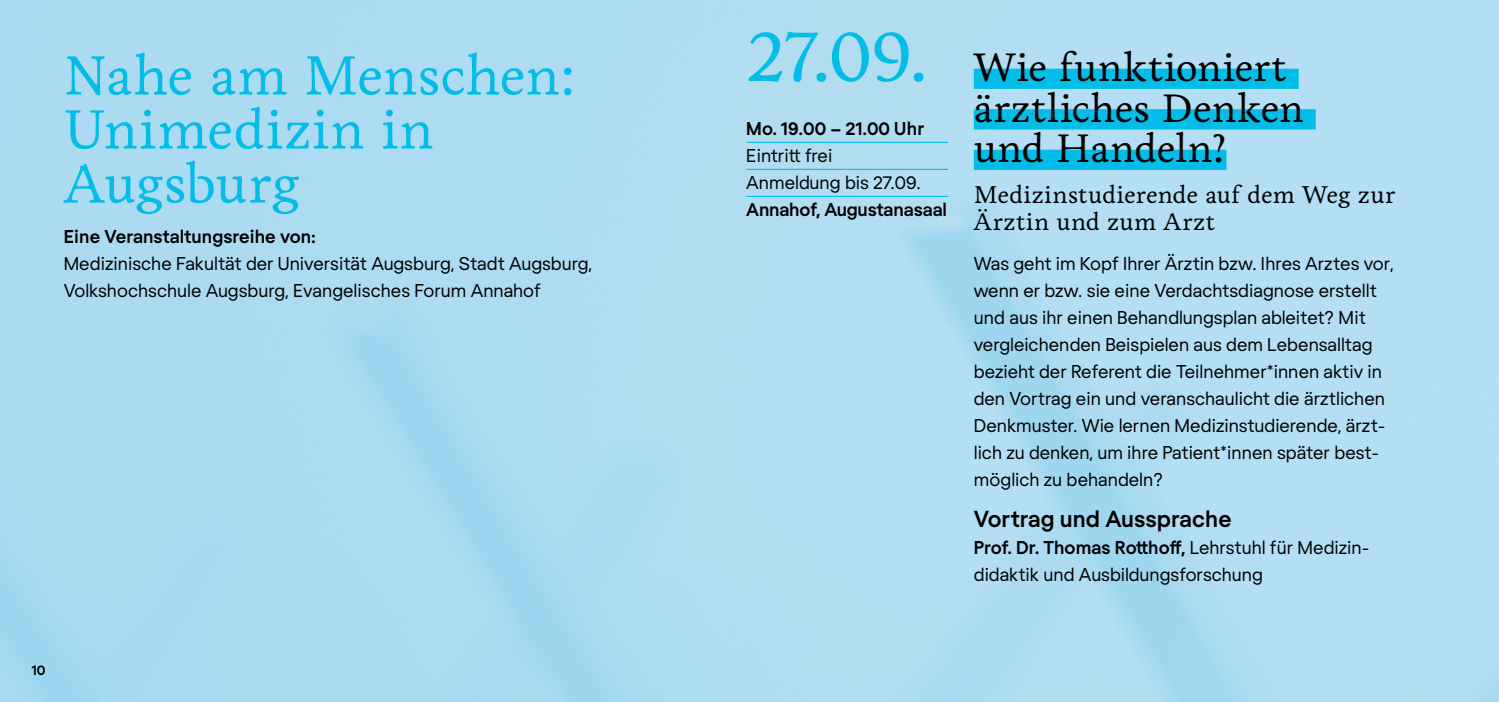
<style>
.page{position:relative;width:1499px;height:702px;background:#afdcf2}
.page>*{position:absolute;margin:0;border:0;box-sizing:border-box;transform-origin:0 0}
.t1{font:73.12px "Livory";color:#03bde8}
.t2{font:56.25px/54px "Livory";letter-spacing:-.005em;color:#03bde8}
.t3{font:40.5px/40.5px "Livory";color:#000}
.t4{font:24.75px/27px "Livory";letter-spacing:.015em;color:#000}
.t5{font:700 22.5px "Regola Pro";color:#000}
.t6{font:18px/27px "Regola Pro";color:#000}
.t7{font:700 18px "Regola Pro";color:#000}
.t8{font:700 13.5px "Regola Pro";color:#000}
.s1{font-weight:700}
</style>
<div class="page">
<div style="left:974px;top:69px;width:325px;height:20px;background:#03bde8"></div>
<div style="left:974px;top:109px;width:342px;height:20px;background:#03bde8"></div>
<div style="left:974px;top:150px;width:252px;height:20px;background:#03bde8"></div>
<hr style="left:746px;top:142px;width:202px;height:1px;background:#03bde8">
<hr style="left:746px;top:169px;width:202px;height:1px;background:#03bde8">
<hr style="left:746px;top:196px;width:202px;height:1px;background:#03bde8">
<h2 class="t2" style="left:64px;top:49px;width:514px">Nahe am Menschen:<br>Unimedizin in<br>Augsburg</h2>
<p class="t7" style="left:64px;top:224px;width:254px">Eine Veranstaltungsreihe von:</p>
<p class="t6" style="left:64px;top:249px;width:530px">Medizinische Fakultät der Universität Augsburg, Stadt Augsburg,<br>Volkshochschule Augsburg, Evangelisches Forum Annahof</p>
<p class="t8" style="left:32px;top:661px;width:15px">10</p>
<h1 class="t1" style="left:746px;top:12px;width:183px">27.09.</h1>
<p class="t7" style="left:746px;top:116px;width:180px">Mo. 19.00 – 21.00 Uhr</p>
<p class="t6" style="left:746px;top:141px;width:176px">Eintritt frei<br>Anmeldung bis 27.09.</p>
<p class="t7" style="left:746px;top:197px;width:202px">Annahof, Augustanasaal</p>
<h3 class="t3" style="left:974px;top:47px;width:332px">Wie funktioniert ärztliches Denken und Handeln?</h3>
<h3 class="t4" style="left:974px;top:181px;width:423px">Medizinstudierende auf dem Weg zur<br>Ärztin und zum Arzt</h3>
<p class="t6" style="left:974px;top:249px;width:422px">Was geht im Kopf Ihrer Ärztin bzw. Ihres Arztes vor, wenn er bzw. sie eine Verdachtsdiagnose erstellt und aus ihr einen Behandlungsplan ableitet? Mit vergleichenden Beispielen aus dem Lebensalltag bezieht der Referent die Teilnehmer*innen aktiv in den Vortrag ein und veranschaulicht die ärztlichen Denkmuster. Wie lernen Medizinstudierende, ärzt&shy;lich zu denken, um ihre Patient*innen später best&shy;möglich zu behandeln?</p>
<p class="t5" style="left:974px;top:503px;width:260px">Vortrag und Aussprache</p>
<p class="t6" style="left:974px;top:533px;width:395px"><span class="s1">Prof. Dr. Thomas Rotthoff,</span> Lehrstuhl für Medizin&shy;didaktik und Ausbildungsforschung</p>
</div>
